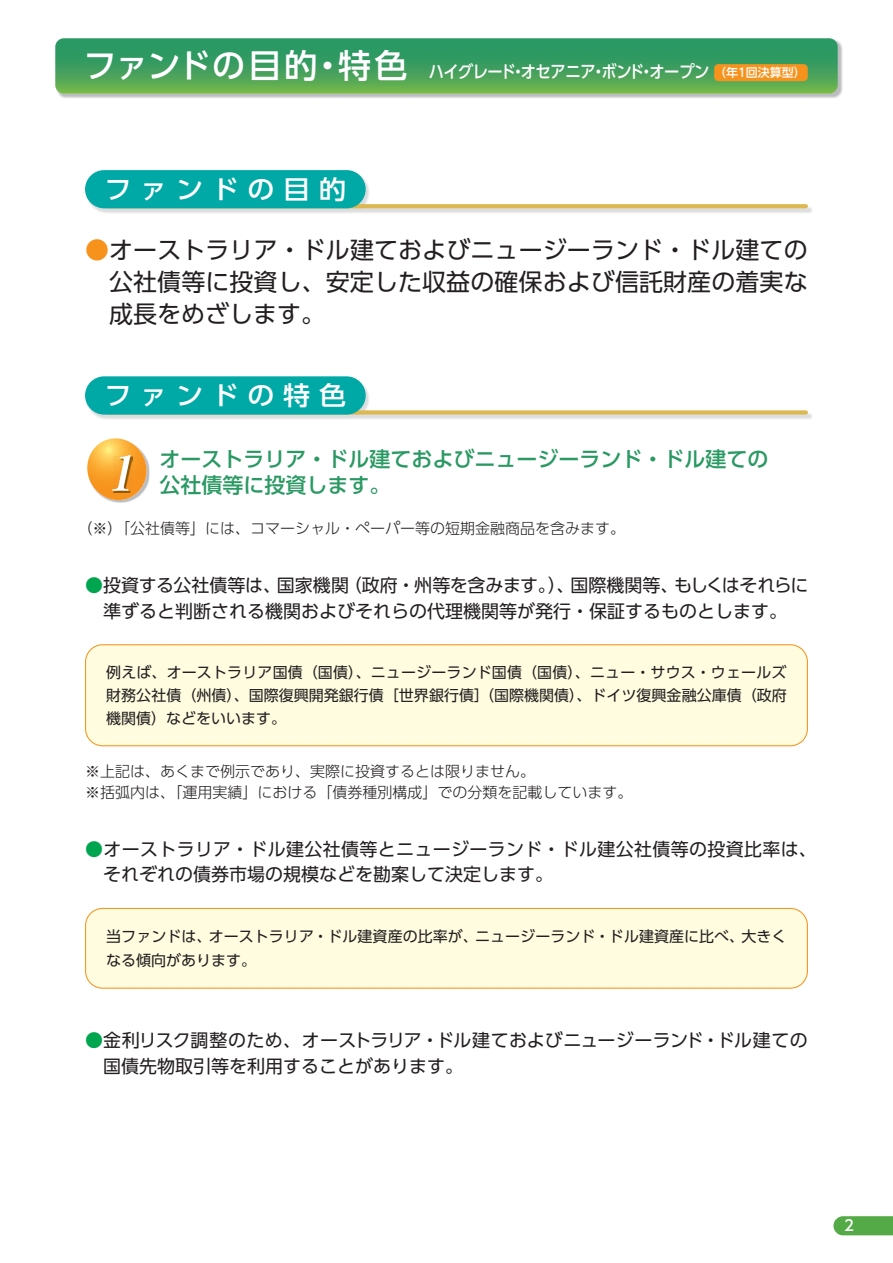
<style>
.page{position:relative;width:893px;height:1263px;background:#fff}
.page>*{position:absolute;margin:0;border:0;box-sizing:border-box;transform-origin:0 0}
.t1{font:500 25.65px "UD Shin Go Pro";letter-spacing:.325em;color:#fff;scale:1.05 1}
.t2{font:24px/32px "UD Shin Go Pro";letter-spacing:.005em;color:#231f20;text-align:justify}
.t3{font:500 21px/25.5px "UD Shin Go Pro";color:#2a9963}
.t4{font:18px/25.5px "UD Shin Go Pro";color:#231f20;text-align:center}
.t5{font:18px/25.5px "UD Shin Go Pro";letter-spacing:.02em;color:#231f20}
.t6{font:500 16.95px "UD Shin Go Pro";letter-spacing:-.035em;color:#fff;scale:.9 1}
.t7{font:15px/23.4px "UD Shin Go Pro";color:#231f20;text-align:justify}
.t8{font:300 15px/21.3px "UD Shin Go Pro";color:#231f20}
.t9{font:500 14.85px "UD Shin Go Pro";color:#fff}
.s1{font-size:33px}
.s2{font-size:12px}
.s3{color:#f7931d}
.s4{color:#00a54f}
</style>
<div class="page">
<svg style="left:833px;top:1216px;width:60px;height:19px"></svg>
<img style="left:87px;top:171px;width:725px;height:42px">
<svg style="left:106px;top:204px;width:702px;height:4px;background:#dbb957"></svg>
<div style="left:85px;top:170px;width:281px;height:38px;background:#00a9a5;border-radius:19px"></div>
<img style="left:87px;top:378px;width:725px;height:41px">
<div style="left:106px;top:410px;width:702px;height:5px;background:#dbb852;border-radius:2px"></div>
<div style="left:85px;top:376px;width:281px;height:39px;background:#00a9a5;border-radius:19px"></div>
<div style="left:85px;top:644px;width:723px;height:102px;background:#fffce0"></div>
<div style="left:85px;top:908px;width:723px;height:81px;background:#fffce0"></div>
<img style="left:58px;top:41px;width:785px;height:57px">
<svg style="left:55px;top:38px;width:783px;height:56px;background:#44a25e"></svg>
<div style="left:714px;top:64px;width:94px;height:17px;background:#f7931d;border-radius:4px"></div>
<img style="left:96px;top:442px;width:54px;height:61px">
<img style="left:114px;top:456px;width:18px;height:36px">
<svg style="left:87px;top:438px;width:44px;height:53px"></svg>
<p class="t6" style="left:84px;top:58px;width:804px"><span class="s1">ファンドの目的・特色</span> ハイグレード・オセアニア・ボンド・オープン <span class="s2">（年1回決算型）</span></p>
<h1 class="t1" style="left:105px;top:168px;width:231px">ファンドの目的</h1>
<h2 class="t2" style="left:109px;top:233px;width:700px;text-indent:-24px"><span class="s3">●</span>オーストラリア・ドル建ておよびニュージーランド・ドル建ての公社債等に投資し、安定した収益の確保および信託財産の着実な成長をめざします。</h2>
<h1 class="t1" style="left:105px;top:374px;width:231px">ファンドの特色</h1>
<h3 class="t3" style="left:159px;top:446px;width:610px">オーストラリア・ドル建ておよびニュージーランド・ドル建ての公社債等に投資します。</h3>
<p class="t8" style="left:78px;top:517px;width:549px">（※）「公社債等」には、コマーシャル・ペーパー等の短期金融商品を含みます。</p>
<p class="t4" style="left:85px;top:572px;width:725px"><span class="s4">●</span>投資する公社債等は、国家機関（政府・州等を含みます。）、国際機関等、もしくはそれらに準ずると判断される機関およびそれらの代理機関等が発行・保証するものとします。</p>
<p class="t7" style="left:106px;top:660px;width:682px">例えば、オーストラリア国債（国債）、ニュージーランド国債（国債）、ニュー・サウス・ウェールズ財務公社債（州債）、国際復興開発銀行債［世界銀行債］（国際機関債）、ドイツ復興金融公庫債（政府機関債）などをいいます。</p>
<p class="t8" style="left:85px;top:760px;width:549px">※上記は、あくまで例示であり、実際に投資するとは限りません。<br>※括弧内は、「運用実績」における「債券種別構成」での分類を記載しています。</p>
<p class="t5" style="left:103px;top:835px;width:715px;text-indent:-18px"><span class="s4">●</span>オーストラリア・ドル建公社債等とニュージーランド・ドル建公社債等の投資比率は、それぞれの債券市場の規模などを勘案して決定します。</p>
<p class="t7" style="left:106px;top:924px;width:682px">当ファンドは、オーストラリア・ドル建資産の比率が、ニュージーランド・ドル建資産に比べ、大きくなる傾向があります。</p>
<p class="t4" style="left:103px;top:1027px;width:706px;text-align:left;text-indent:-18px"><span class="s4">●</span>金利リスク調整のため、オーストラリア・ドル建ておよびニュージーランド・ドル建ての国債先物取引等を利用することがあります。</p>
<p class="t9" style="left:844px;top:1214px;width:11px">2</p>
</div>
